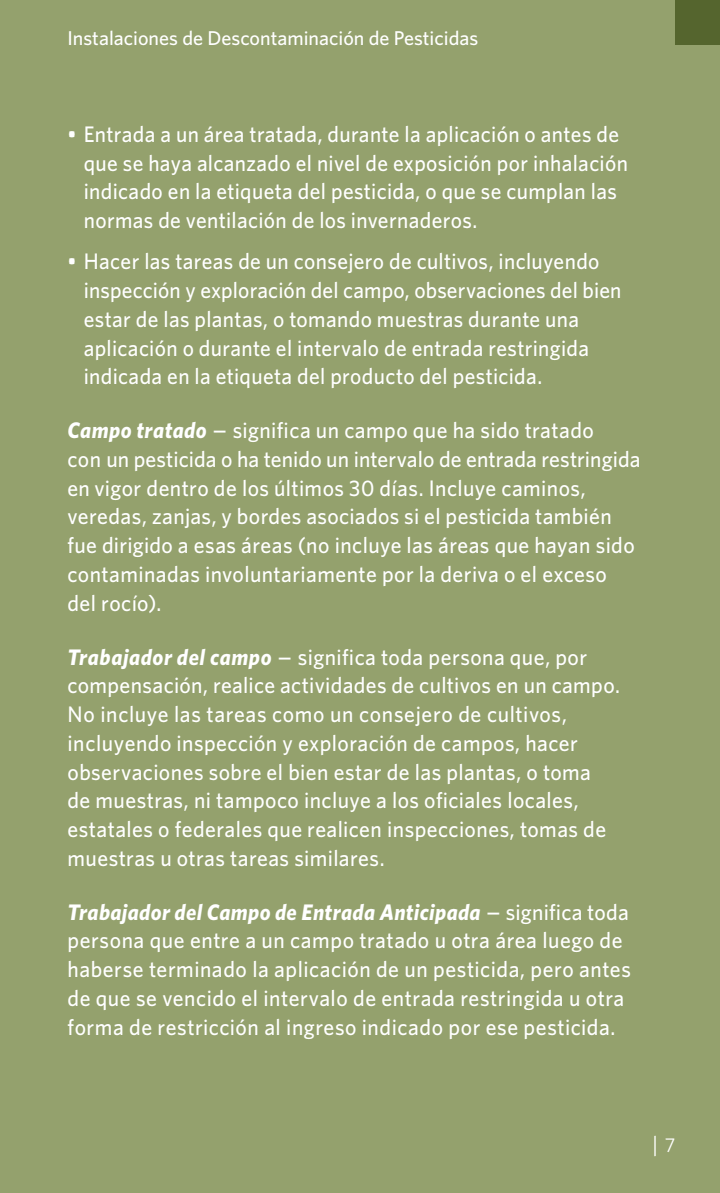
<style>
.page{position:relative;width:720px;height:1193px;background:#fff}
.page>*{position:absolute;margin:0;border:0;box-sizing:border-box;transform-origin:0 0}
.Back_Text{font:500 22.5px/28.8px "Whitney";letter-spacing:.02em;color:#fff;scale:1.5 1}
.Back_Text-2{font:500 22.5px/28.8px "Whitney";letter-spacing:.02em;color:#fff;scale:.95 1}
.t1{font:22.5px "Whitney";color:#fff}
.t2{font:500 20px "Whitney";color:#fff}
.s1{font-weight:700;font-style:italic}
.s2{font-size:20px}
</style>
<div class="page">
<div style="left:0;top:0;width:720px;height:1192px;background:#94a16d"></div>
<div style="left:675px;top:0;width:45px;height:45px;background:#55652e"></div>
<p class="t2" style="left:67px;top:26px;width:412px">Instalaciones de Descontaminación de Pesticidas</p>
<p class="Back_Text-2" style="left:84px;top:119px;width:574px;text-indent:-16px">• Entrada a un área tratada, durante la aplicación o antes de que se haya alcanzado el nivel de exposición por inhalación indicado en la etiqueta del pesticida, o que se cumplan las normas de ventilación de los invernaderos.</p>
<p class="Back_Text-2" style="left:84px;top:246px;width:568px;text-indent:-16px">• Hacer las tareas de un consejero de cultivos, incluyendo inspección y exploración del campo, observaciones del bien estar de las plantas, o tomando muestras durante una aplicación o durante el intervalo de entrada restringida indicada en la etiqueta del producto del pesticida.</p>
<p class="Back_Text" style="left:68px;top:415px;width:384px"><span class="s1">Campo tratado</span> – significa un campo que ha sido tratado<br>con un pesticida o ha tenido un intervalo de entrada restringida en vigor dentro de los últimos 30 días. Incluye caminos, veredas, zanjas, y bordes asociados si el pesticida también fue dirigido a esas áreas (no incluye las áreas que hayan sido contaminadas involuntariamente por la deriva o el exceso del rocío).</p>
<p class="Back_Text" style="left:67px;top:641px;width:370px"><span class="s1">Trabajador del campo</span> – significa toda persona que, por compensación, realice actividades de cultivos en un campo.<br>No incluye las tareas como un consejero de cultivos, incluyendo inspección y exploración de campos, hacer observaciones sobre el bien estar de las plantas, o toma<br>de muestras, ni tampoco incluye a los oficiales locales, estatales o federales que realicen inspecciones, tomas de muestras u otras tareas similares.</p>
<p class="Back_Text" style="left:68px;top:896px;width:377px"><span class="s1">Trabajador del Campo de Entrada Anticipada</span> – significa toda persona que entre a un campo tratado u otra área luego de haberse terminado la aplicación de un pesticida, pero antes de que se vencido el intervalo de entrada restringida u otra forma de restricción al ingreso indicado por ese pesticida.</p>
<p class="t1" style="left:652px;top:1130px;width:25px">| <span class="s2">7</span></p>
</div>
